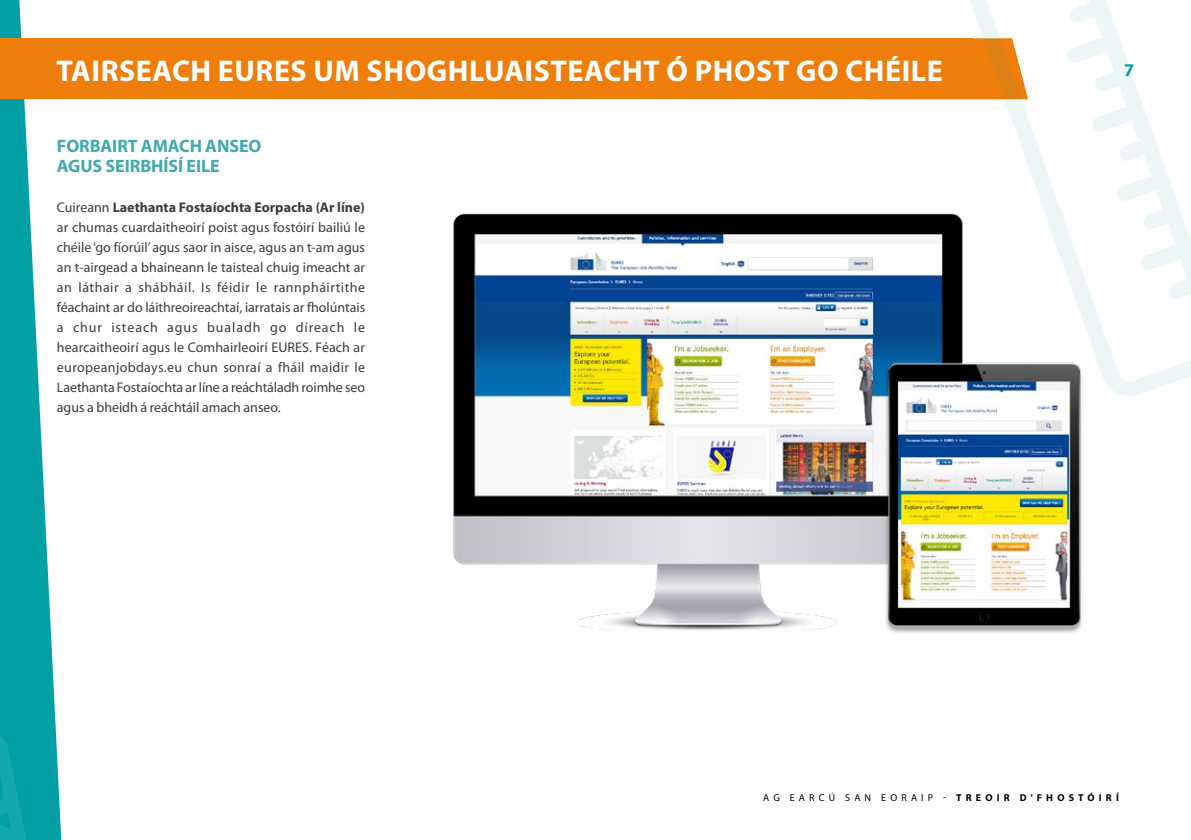
<style>
.page{position:relative;width:1191px;height:840px;background:#fff}
.page>*{position:absolute;margin:0;border:0;box-sizing:border-box;transform-origin:0 0}
.t1{font:700 30px "Myriad Pro";letter-spacing:.02em;color:#fff}
.Subheadings{font:700 18px "Myriad Pro";letter-spacing:-.005em;color:#42a9ae}
.t2{font:700 18px "Myriad Pro";color:#049fa0}
.Page_Body_Text{font:14px/20px "Myriad Pro";letter-spacing:-.005em;color:#3c3c3b;text-align:justify}
.t3{font:10px "Myriad Pro";letter-spacing:.415em;color:#000}
.s1{font-weight:700}
</style>
<div class="page">
<svg style="left:0;top:0;width:61px;height:839px;fill:#00a0a5"></svg>
<div style="left:0;top:38px;width:972px;height:61px;background:#ef7d0a"></div>
<img style="left:453px;top:213px;width:629px;height:420px">
<svg style="left:954px;top:0;width:237px;height:399px"></svg>
<svg style="left:0;top:469px;width:29px;height:370px;background:#02a0a5"></svg>
<h1 class="t1" style="left:56px;top:51px;width:888px">TAIRSEACH EURES UM SHOGHLUAISTEACHT Ó PHOST GO CHÉILE</h1>
<p class="t2" style="left:1124px;top:58px;width:11px">7</p>
<h2 class="Subheadings" style="left:57px;top:134px;width:206px">FORBAIRT AMACH ANSEO</h2>
<h2 class="Subheadings" style="left:57px;top:154px;width:164px">AGUS SEIRBHÍSÍ EILE</h2>
<p class="Page_Body_Text" style="left:57px;top:197px;width:310px">Cuireann <span class="s1">Laethanta Fostaíochta Eorpacha (Ar líne) </span>ar chumas cuardaitheoirí poist agus fostóirí bailiú le chéile ‘go fíorúil’ agus saor in aisce, agus an t-am agus an t-airgead a bhaineann le taisteal chuig imeacht ar an láthair a shábháil. Is féidir le rannpháirtithe féachaint ar do láithreoireachtaí, iarratais ar fholúntais a chur isteach agus bualadh go díreach le hearcaitheoirí agus le Comhairleoirí EURES. Féach ar europeanjobdays.eu chun sonraí a fháil maidir le Laethanta Fostaíochta ar líne a reáchtáladh roimhe seo agus a bheidh á reáchtáil amach anseo.</p>
<p class="t3" style="left:763px;top:791px;width:357px">AG EARCÚ SAN EORAIP - <span class="s1">TREOIR D'FHOSTÓIRÍ</span></p>
</div>
